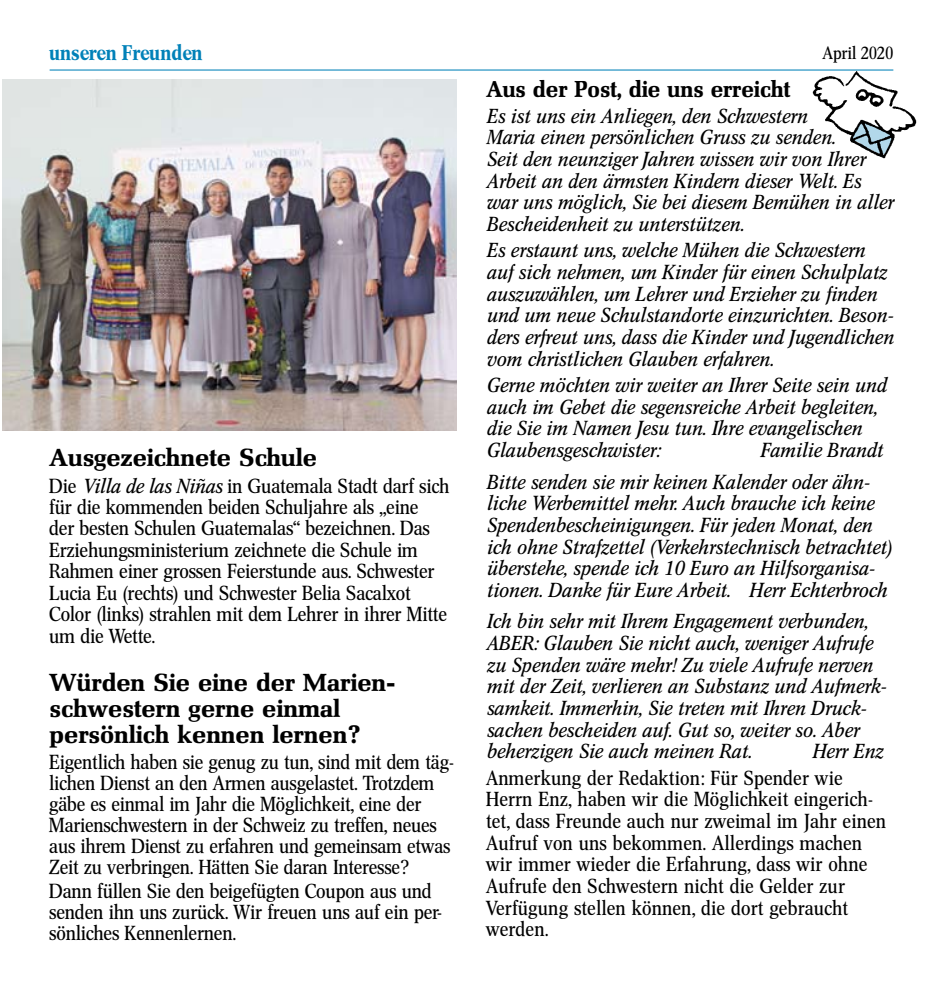
<style>
.page{position:relative;width:943px;height:993px;background:#fff}
.page>*{position:absolute;margin:0;border:0;box-sizing:border-box;transform-origin:0 0}
.t1{font:24.5px/26.2px "Mel Bol";color:#000;scale:1.05 1}
.t2{font:22.75px "Mel Bol";color:#000}
.t3{font:21px "Cnn Med";color:#0081b8}
.t4{font:20.12px/21.5px "Cnn Ita";letter-spacing:.015em;color:#000;scale:1.05 1}
.t5{font:20.12px/21.5px "Cnn Reg";color:#000;scale:1.05 1}
.t6{font:20.12px/21px "Cnn Reg";color:#000;scale:1.04 1}
.t7{font:17.5px "Cnn Reg";color:#000;scale:1.05 1}
.s1{font-family:"Cnn Ita"}
</style>
<div class="page">
<hr style="left:50px;top:69px;width:843px;height:1px;background:#0081b8">
<img style="left:812px;top:69px;width:104px;height:63px">
<svg style="left:812px;top:90px;width:87px;height:69px"></svg>
<img style="left:2px;top:79px;width:454px;height:351px">
<p class="t3" style="left:50px;top:40px;width:155px">unseren Freunden</p>
<p class="t7" style="left:822px;top:43px;width:69px">April 2020</p>
<p class="t2" style="left:486px;top:76px;width:305px">Aus der Post, die uns erreicht</p>
<p class="t4" style="left:486px;top:105px;width:389px">Es ist uns ein Anliegen, den Schwestern<br>Maria einen persönlichen Gruss zu senden.<br>Seit den neunziger Jahren wissen wir von Ihrer Arbeit an den ärmsten Kindern dieser Welt. Es war uns möglich, Sie bei diesem Bemühen in aller Bescheidenheit zu unterstützen.</p>
<p class="t4" style="left:486px;top:240px;width:389px">Es erstaunt uns, welche Mühen die Schwestern auf sich nehmen, um Kinder für einen Schulplatz auszuwählen, um Lehrer und Erzieher zu finden und um neue Schulstandorte einzurichten. Beson&shy;ders erfreut uns, dass die Kinder und Jugendlichen vom christlichen Glauben erfahren.</p>
<p class="t4" style="left:486px;top:374px;width:382px">Gerne möchten wir weiter an Ihrer Seite sein und auch im Gebet die segensreiche Arbeit begleiten, die Sie im Namen Jesu tun. Ihre evangelischen Glaubensgeschwister:</p>
<p class="t4" style="left:486px;top:434px;width:379px;line-height:31.5px;text-indent:274px">Familie Brandt<br>Bitte senden sie mir keinen Kalender oder ähn-</p>
<p class="t4" style="left:486px;top:492px;width:387px">liche Werbemittel mehr. Auch brauche ich keine Spendenbescheinigungen. Für jeden Monat, den ich ohne Strafzettel (Verkehrstechnisch betrachtet) überstehe, spende ich 10 Euro an Hilfsorganisa&shy;tionen. Danke für Eure Arbeit. Herr Echterbroch</p>
<p class="t4" style="left:486px;top:610px;width:382px">Ich bin sehr mit Ihrem Engagement verbunden, ABER: Glauben Sie nicht auch, weniger Aufrufe zu Spenden wäre mehr! Zu viele Aufrufe nerven mit der Zeit, verlieren an Substanz und Aufmerk&shy;samkeit. Immerhin, Sie treten mit Ihren Druck&shy;sachen bescheiden auf. Gut so, weiter so. Aber beherzigen Sie auch meinen Rat.</p>
<p class="t1" style="left:50px;top:444px;width:256px">Ausgezeichnete Schule</p>
<p class="t5" style="left:50px;top:475px;width:382px">Die <span class="s1">Villa de las Niñas</span> in Guatemala Stadt darf sich für die kommenden beiden Schuljahre als „eine<br>der besten Schulen Guatemalas“ bezeichnen. Das Erziehungsministerium zeichnete die Schule im Rahmen einer grossen Feierstunde aus. Schwester Lucia Eu (rechts) und Schwester Belia Sacalxot Color (links) strahlen mit dem Lehrer in ihrer Mitte um die Wette.</p>
<p class="t1" style="left:50px;top:668px;width:331px">Würden Sie eine der Marien&shy;schwestern gerne einmal persönlich kennen lernen?</p>
<p class="t6" style="left:50px;top:751px;width:390px">Eigentlich haben sie genug zu tun, sind mit dem täg&shy;lichen Dienst an den Armen ausgelastet. Trotzdem gäbe es einmal im Jahr die Möglichkeit, eine der Marienschwestern in der Schweiz zu treffen, neues aus ihrem Dienst zu erfahren und gemeinsam etwas Zeit zu verbringen. Hätten Sie daran Interesse?</p>
<p class="t5" style="left:50px;top:880px;width:375px">Dann füllen Sie den beigefügten Coupon aus und senden ihn uns zurück. Wir freuen uns auf ein per&shy;sönliches Kennenlernen.</p>
<p class="t4" style="left:812px;top:740px;width:69px">Herr Enz</p>
<p class="t5" style="left:486px;top:766px;width:382px">Anmerkung der Redaktion: Für Spender wie Herrn Enz, haben wir die Möglichkeit eingerich&shy;tet, dass Freunde auch nur zweimal im Jahr einen Aufruf von uns bekommen. Allerdings machen wir immer wieder die Erfahrung, dass wir ohne Aufrufe den Schwestern nicht die Gelder zur Verfügung stellen können, die dort gebraucht werden.</p>
</div>
